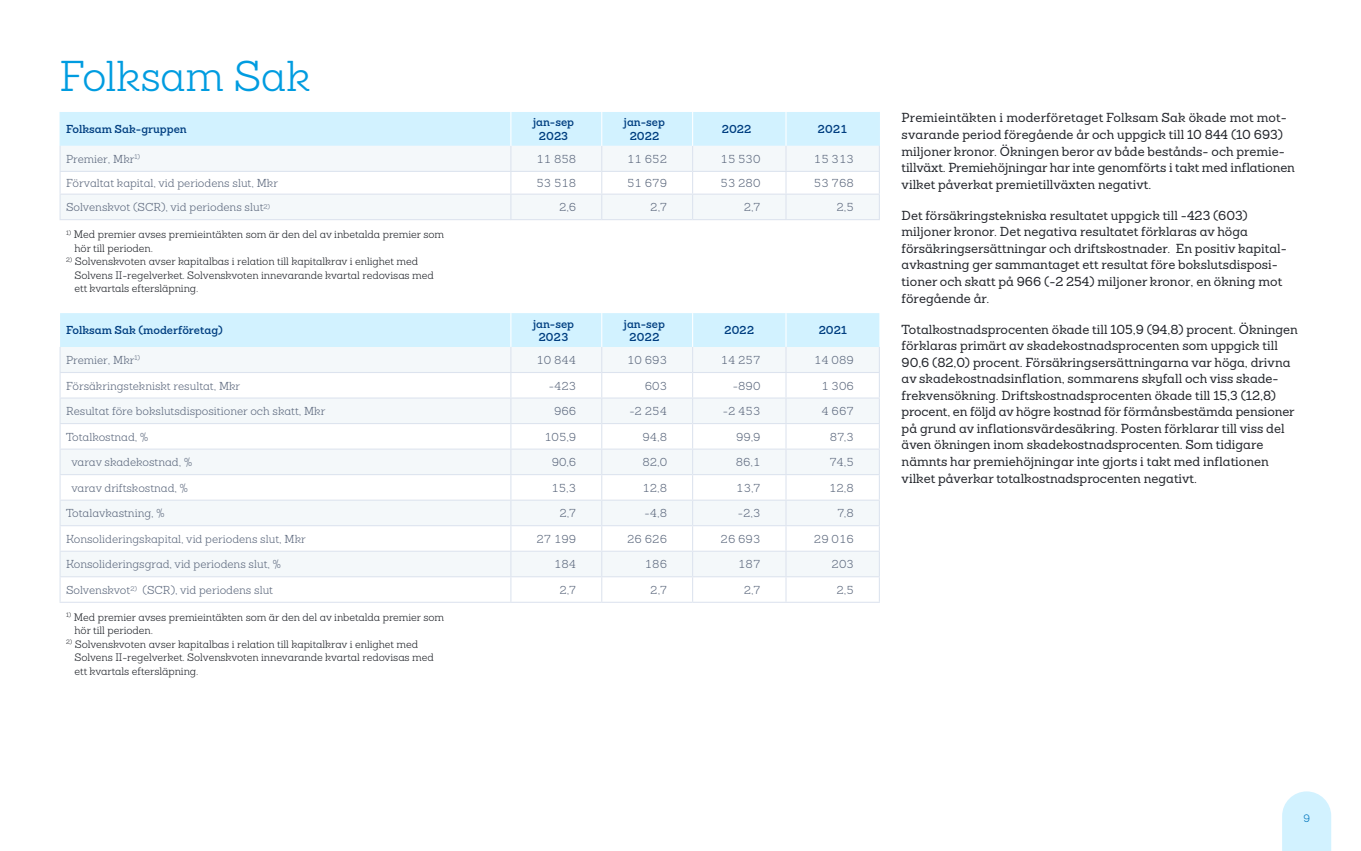
<style>
.page{position:relative;width:1361px;height:851px;background:#fff}
.page>*{position:absolute;margin:0;border:0;box-sizing:border-box;transform-origin:0 0}
.Rubrik_2_Blå_28_32{font:300 42px "Sanchez Folksam";letter-spacing:-.01em;color:#009ce0}
.B2_Brödtext_rad_2_8_5_11{font:500 12.75px/16.5px "Sanchez Folksam";color:#22252b}
.T2_Tabelltext_7_5_9{font:300 11.25px "Sanchez Folksam";color:#5d697e}
.T2_Tabelltext_7_5_9-2{font:300 11.25px "Sanchez Folksam Table";color:#5d697e}
.T1_Tabellrubrik_7_5_9{font:600 11.25px/13.5px "Sanchez Folksam";color:#003e80;text-align:center}
.T1_Tabellrubrik_7_5_9_Blå1{font:600 11.25px/13.5px "Sanchez Folksam Table";color:#003e80;text-align:center}
.T1_Tabellrubrik_7_5_9_Blå1-2{font:600 11.25px "Sanchez Folksam";color:#003e80}
.Fotnot{font:300 10.5px/13.5px "Sanchez Folksam";letter-spacing:-.005em;color:#22252b}
.t1{font:300 10.5px "Sanchez Folksam";color:#0075bc}
</style>
<div class="page">
<hr style="left:60px;top:219px;width:451px;height:1px;background:#dce3ee">
<hr style="left:511px;top:219px;width:91px;height:1px;background:#dce3ee">
<hr style="left:602px;top:219px;width:90px;height:1px;background:#dce3ee">
<hr style="left:692px;top:219px;width:94px;height:1px;background:#dce3ee">
<hr style="left:786px;top:219px;width:94px;height:1px;background:#dce3ee">
<svg style="left:60px;top:112px;width:820px;height:107px"></svg>
<hr style="left:510px;top:112px;width:1px;height:34px;background:#fff">
<hr style="left:601px;top:112px;width:1px;height:34px;background:#fff">
<hr style="left:692px;top:112px;width:1px;height:34px;background:#fff">
<hr style="left:60px;top:112px;width:1px;height:34px;background:#d2f2ff">
<svg style="left:60px;top:313px;width:820px;height:288px"></svg>
<hr style="left:60px;top:601px;width:451px;height:1px;background:#dce3ee">
<hr style="left:511px;top:601px;width:91px;height:1px;background:#dce3ee">
<hr style="left:602px;top:601px;width:90px;height:1px;background:#dce3ee">
<hr style="left:692px;top:601px;width:94px;height:1px;background:#dce3ee">
<hr style="left:786px;top:601px;width:94px;height:1px;background:#dce3ee">
<svg style="left:1282px;top:791px;width:49px;height:59px;background:#d6f3ff"></svg>
<p class="Rubrik_2_Blå_28_32" style="left:60px;top:50px;width:252px">Folksam Sak</p>
<p class="T1_Tabellrubrik_7_5_9" style="left:66px;top:122px;width:122px">Folksam Sak-gruppen</p>
<p class="T1_Tabellrubrik_7_5_9" style="left:533px;top:115px;width:43px">jan-sep<br>2023</p>
<p class="T1_Tabellrubrik_7_5_9" style="left:624px;top:115px;width:43px">jan-sep<br>2022</p>
<p class="T1_Tabellrubrik_7_5_9" style="left:722px;top:122px;width:31px">2022</p>
<p class="T1_Tabellrubrik_7_5_9_Blå1" style="left:817px;top:122px;width:32px">2021</p>
<p class="T2_Tabelltext_7_5_9" style="left:66px;top:152px;width:75px">Premier, Mkr<sup>1)</sup></p>
<p class="T2_Tabelltext_7_5_9-2" style="left:536px;top:152px;width:41px">11 858</p>
<p class="T2_Tabelltext_7_5_9-2" style="left:627px;top:152px;width:41px">11 652</p>
<p class="T2_Tabelltext_7_5_9-2" style="left:720px;top:152px;width:41px">15 530</p>
<p class="T2_Tabelltext_7_5_9-2" style="left:814px;top:152px;width:41px">15 313</p>
<p class="T2_Tabelltext_7_5_9" style="left:66px;top:176px;width:213px">Förvaltat kapital, vid periodens slut, Mkr</p>
<p class="T2_Tabelltext_7_5_9-2" style="left:536px;top:176px;width:41px">53 518</p>
<p class="T2_Tabelltext_7_5_9-2" style="left:627px;top:176px;width:41px">51 679</p>
<p class="T2_Tabelltext_7_5_9-2" style="left:720px;top:176px;width:41px">53 280</p>
<p class="T2_Tabelltext_7_5_9-2" style="left:814px;top:176px;width:41px">53 768</p>
<p class="T2_Tabelltext_7_5_9" style="left:66px;top:200px;width:206px">Solvenskvot (SCR), vid periodens slut<sup>2)</sup></p>
<p class="T2_Tabelltext_7_5_9-2" style="left:559px;top:200px;width:19px">2,6</p>
<p class="T2_Tabelltext_7_5_9-2" style="left:650px;top:200px;width:18px">2,7</p>
<p class="T2_Tabelltext_7_5_9-2" style="left:743px;top:200px;width:18px">2,7</p>
<p class="T2_Tabelltext_7_5_9-2" style="left:836px;top:200px;width:19px">2,5</p>
<p class="Fotnot" style="left:75px;top:228px;width:371px;text-indent:-9px"><sup>1)</sup> Med premier avses premieintäkten som är den del av inbetalda premier som hör till perioden.</p>
<p class="Fotnot" style="left:75px;top:255px;width:361px;text-indent:-9px"><sup>2)</sup> Solvenskvoten avser kapitalbas i relation till kapitalkrav i enlighet med<br>Solvens II-regelverket. Solvenskvoten innevarande kvartal redovisas med ett kvartals eftersläpning.</p>
<p class="T1_Tabellrubrik_7_5_9_Blå1-2" style="left:66px;top:322px;width:158px">Folksam Sak (moderföretag)</p>
<p class="T1_Tabellrubrik_7_5_9_Blå1" style="left:533px;top:316px;width:43px">jan-sep<br>2023</p>
<p class="T1_Tabellrubrik_7_5_9_Blå1" style="left:624px;top:316px;width:43px">jan-sep<br>2022</p>
<p class="T1_Tabellrubrik_7_5_9_Blå1" style="left:724px;top:323px;width:32px">2022</p>
<p class="T1_Tabellrubrik_7_5_9_Blå1-2" style="left:818px;top:322px;width:29px">2021</p>
<p class="T2_Tabelltext_7_5_9" style="left:66px;top:353px;width:75px">Premier, Mkr<sup>1)</sup></p>
<p class="T2_Tabelltext_7_5_9-2" style="left:536px;top:353px;width:41px">10 844</p>
<p class="T2_Tabelltext_7_5_9-2" style="left:627px;top:353px;width:41px">10 693</p>
<p class="T2_Tabelltext_7_5_9-2" style="left:721px;top:353px;width:41px">14 257</p>
<p class="T2_Tabelltext_7_5_9-2" style="left:814px;top:353px;width:41px">14 089</p>
<p class="T2_Tabelltext_7_5_9" style="left:66px;top:378px;width:176px">Försäkringstekniskt resultat, Mkr</p>
<p class="T2_Tabelltext_7_5_9-2" style="left:549px;top:378px;width:29px">-423</p>
<p class="T2_Tabelltext_7_5_9-2" style="left:645px;top:378px;width:24px">603</p>
<p class="T2_Tabelltext_7_5_9-2" style="left:733px;top:378px;width:29px">-890</p>
<p class="T2_Tabelltext_7_5_9-2" style="left:821px;top:378px;width:34px">1 306</p>
<p class="T2_Tabelltext_7_5_9" style="left:66px;top:404px;width:261px">Resultat före bokslutsdispositioner och skatt, Mkr</p>
<p class="T2_Tabelltext_7_5_9-2" style="left:554px;top:404px;width:24px">966</p>
<p class="T2_Tabelltext_7_5_9-2" style="left:629px;top:404px;width:39px">-2 254</p>
<p class="T2_Tabelltext_7_5_9-2" style="left:723px;top:404px;width:39px">-2 453</p>
<p class="T2_Tabelltext_7_5_9-2" style="left:821px;top:404px;width:34px">4 667</p>
<p class="T2_Tabelltext_7_5_9" style="left:66px;top:429px;width:84px">Totalkostnad, %</p>
<p class="T2_Tabelltext_7_5_9-2" style="left:544px;top:429px;width:33px">105,9</p>
<p class="T2_Tabelltext_7_5_9-2" style="left:642px;top:429px;width:26px">94,8</p>
<p class="T2_Tabelltext_7_5_9-2" style="left:736px;top:429px;width:26px">99,9</p>
<p class="T2_Tabelltext_7_5_9-2" style="left:830px;top:429px;width:25px">87,3</p>
<p class="T2_Tabelltext_7_5_9" style="left:71px;top:455px;width:122px">varav skadekostnad, %</p>
<p class="T2_Tabelltext_7_5_9-2" style="left:552px;top:455px;width:26px">90,6</p>
<p class="T2_Tabelltext_7_5_9-2" style="left:642px;top:455px;width:26px">82,0</p>
<p class="T2_Tabelltext_7_5_9-2" style="left:736px;top:455px;width:26px">86,1</p>
<p class="T2_Tabelltext_7_5_9-2" style="left:829px;top:455px;width:26px">74,5</p>
<p class="T2_Tabelltext_7_5_9" style="left:71px;top:480px;width:118px">varav driftskostnad, %</p>
<p class="T2_Tabelltext_7_5_9-2" style="left:551px;top:480px;width:26px">15,3</p>
<p class="T2_Tabelltext_7_5_9-2" style="left:642px;top:480px;width:26px">12,8</p>
<p class="T2_Tabelltext_7_5_9-2" style="left:736px;top:480px;width:26px">13,7</p>
<p class="T2_Tabelltext_7_5_9-2" style="left:829px;top:480px;width:26px">12,8</p>
<p class="T2_Tabelltext_7_5_9" style="left:66px;top:506px;width:100px">Totalavkastning, %</p>
<p class="T2_Tabelltext_7_5_9-2" style="left:559px;top:506px;width:18px">2,7</p>
<p class="T2_Tabelltext_7_5_9-2" style="left:644px;top:506px;width:24px">-4,8</p>
<p class="T2_Tabelltext_7_5_9-2" style="left:738px;top:506px;width:24px">-2,3</p>
<p class="T2_Tabelltext_7_5_9-2" style="left:837px;top:506px;width:18px">7,8</p>
<p class="T2_Tabelltext_7_5_9" style="left:66px;top:531px;width:241px">Konsolideringskapital, vid periodens slut, Mkr</p>
<p class="T2_Tabelltext_7_5_9-2" style="left:536px;top:531px;width:41px">27 199</p>
<p class="T2_Tabelltext_7_5_9-2" style="left:627px;top:531px;width:41px">26 626</p>
<p class="T2_Tabelltext_7_5_9-2" style="left:720px;top:531px;width:41px">26 693</p>
<p class="T2_Tabelltext_7_5_9-2" style="left:814px;top:531px;width:41px">29 016</p>
<p class="T2_Tabelltext_7_5_9" style="left:66px;top:557px;width:216px">Konsolideringsgrad, vid periodens slut, %</p>
<p class="T2_Tabelltext_7_5_9-2" style="left:554px;top:557px;width:24px">184</p>
<p class="T2_Tabelltext_7_5_9-2" style="left:645px;top:557px;width:24px">186</p>
<p class="T2_Tabelltext_7_5_9-2" style="left:738px;top:557px;width:24px">187</p>
<p class="T2_Tabelltext_7_5_9-2" style="left:831px;top:557px;width:24px">203</p>
<p class="T2_Tabelltext_7_5_9" style="left:66px;top:582px;width:209px">Solvenskvot<sup>2)</sup> (SCR), vid periodens slut</p>
<p class="T2_Tabelltext_7_5_9-2" style="left:559px;top:582px;width:18px">2,7</p>
<p class="T2_Tabelltext_7_5_9-2" style="left:650px;top:582px;width:18px">2,7</p>
<p class="T2_Tabelltext_7_5_9-2" style="left:743px;top:582px;width:18px">2,7</p>
<p class="T2_Tabelltext_7_5_9-2" style="left:836px;top:582px;width:19px">2,5</p>
<p class="Fotnot" style="left:75px;top:610px;width:371px;text-indent:-9px"><sup>1)</sup> Med premier avses premieintäkten som är den del av inbetalda premier som hör till perioden.</p>
<p class="Fotnot" style="left:75px;top:637px;width:361px;text-indent:-9px"><sup>2)</sup> Solvenskvoten avser kapitalbas i relation till kapitalkrav i enlighet med<br>Solvens II-regelverket. Solvenskvoten innevarande kvartal redovisas med ett kvartals eftersläpning.</p>
<p class="B2_Brödtext_rad_2_8_5_11" style="left:901px;top:110px;width:395px">Premieintäkten i moderföretaget Folksam Sak ökade mot mot&shy;svarande period föregående år och uppgick till 10 844 (10 693) miljoner kronor. Ökningen beror av både bestånds- och premie&shy;tillväxt. Premiehöjningar har inte genomförts i takt med inflationen vilket påverkat premietillväxten negativt.</p>
<p class="B2_Brödtext_rad_2_8_5_11" style="left:901px;top:207px;width:387px">Det försäkringstekniska resultatet uppgick till -423 (603) miljoner kronor. Det negativa resultatet förklaras av höga försäkringsersättningar och driftskostnader. En positiv kapital&shy;avkastning ger sammantaget ett resultat före bokslutsdisposi&shy;tioner och skatt på 966 (-2 254) miljoner kronor, en ökning mot föregående år.</p>
<p class="B2_Brödtext_rad_2_8_5_11" style="left:901px;top:321px;width:398px">Totalkostnadsprocenten ökade till 105,9 (94,8) procent. Ökningen förklaras primärt av skadekostnadsprocenten som uppgick till 90,6 (82,0) procent. Försäkringsersättningarna var höga, drivna av skadekostnadsinflation, sommarens skyfall och viss skade&shy;frekvensökning. Driftskostnadsprocenten ökade till 15,3 (12,8) procent, en följd av högre kostnad för förmånsbestämda pensioner på grund av inflationsvärdesäkring. Posten förklarar till viss del även ökningen inom skadekostnadsprocenten. Som tidigare nämnts har premiehöjningar inte gjorts i takt med inflationen vilket påverkar totalkostnadsprocenten negativt.</p>
<p class="t1" style="left:1303px;top:811px;width:8px">9</p>
</div>
